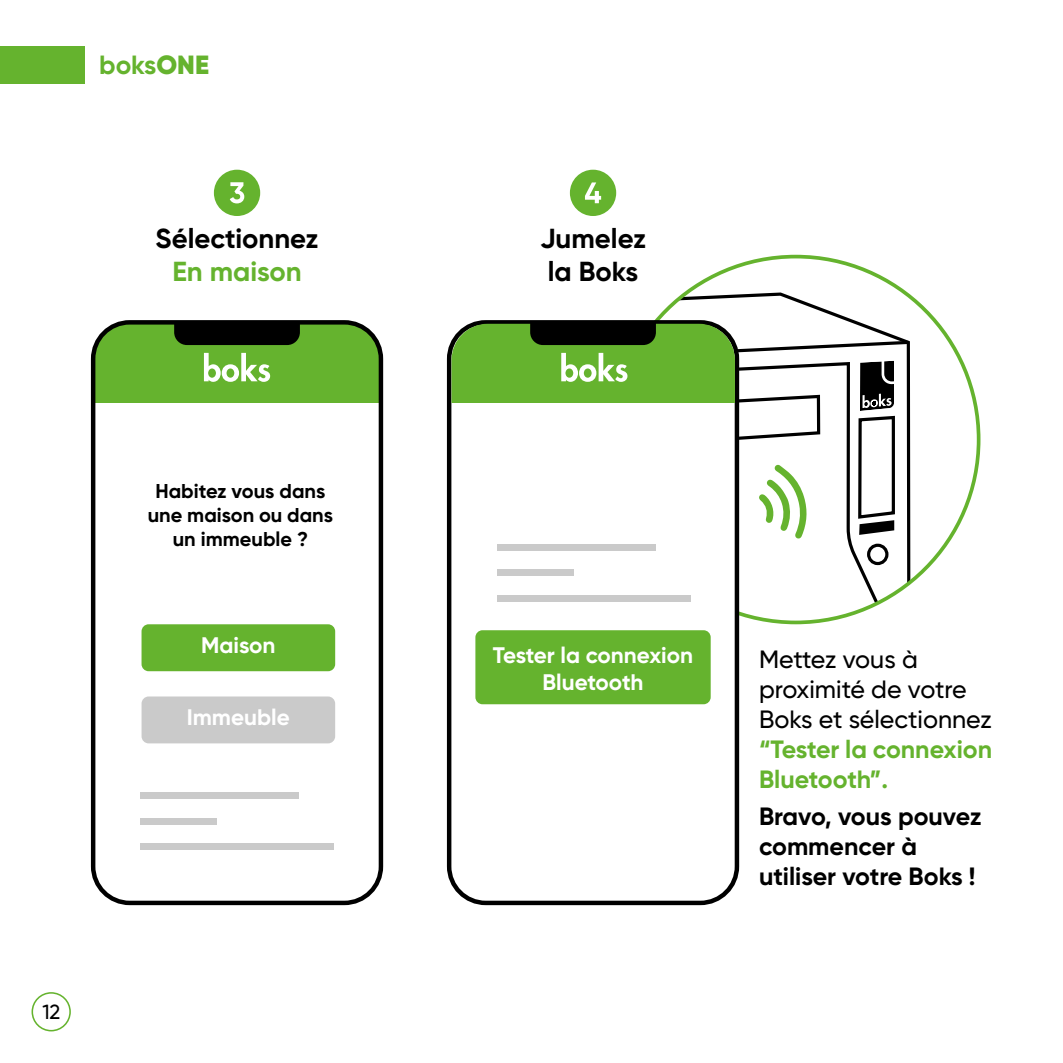
<style>
.page{position:relative;width:1063px;height:1063px;background:#fff}
.page>*{position:absolute;margin:0;border:0;box-sizing:border-box;transform-origin:0 0}
.t1{font:700 27.5px/33px "Gilroy";color:#000}
.t2{font:700 27.5px "Gilroy";color:#65b32e}
.t3{font:700 26.25px "Gilroy";color:#65b32e}
.t4{font:500 25px/30px "Gilroy";color:#000}
.t5{font:700 25px/30px "Gilroy";color:#000}
.t6{font:700 25px/30px "Gilroy";color:#65b32e}
.t7{font:700 22.5px/27px "Gilroy";color:#fff;text-align:center}
.t8{font:500 20.5px "Gilroy";color:#000}
.t9{font:700 20px/24px "Gilroy";color:#000;text-align:center}
.s1{font-weight:900}
</style>
<div class="page">
<div style="left:0;top:46px;width:85px;height:37px;background:#65b32e"></div>
<svg style="left:671px;top:291px;width:242px;height:306px"></svg>
<svg style="left:739px;top:539px;width:153px;height:83px"></svg>
<svg style="left:868px;top:545px;width:19px;height:19px"></svg>
<div style="left:867px;top:543px;width:22px;height:22px;border:3px solid #000;border-radius:50%"></div>
<div style="left:449px;top:322px;width:288px;height:581px;background:#fff;border-radius:37px"></div>
<div style="left:447px;top:320px;width:292px;height:585px;border:4px solid #000;border-radius:37px"></div>
<div style="left:452px;top:324px;width:283px;height:79px;background:#65b32e"></div>
<svg style="left:530px;top:303px;width:382px;height:236px"></svg>
<div style="left:475px;top:630px;width:236px;height:74px;background:#65b32e;border-radius:7px"></div>
<div style="left:498px;top:595px;width:193px;height:7px;background:#cacaca"></div>
<div style="left:498px;top:570px;width:76px;height:6px;background:#cacaca"></div>
<div style="left:498px;top:544px;width:158px;height:7px;background:#cacaca"></div>
<div style="left:570px;top:170px;width:46px;height:46px;background:#65b32e;border-radius:50%"></div>
<svg style="left:585px;top:182px;width:16px;height:21px"></svg>
<div style="left:92px;top:323px;width:290px;height:80px;background:#65b32e"></div>
<svg style="left:204px;top:353px;width:66px;height:29px"></svg>
<div style="left:91px;top:320px;width:292px;height:585px;border:4px solid #000;border-radius:37px"></div>
<div style="left:174px;top:322px;width:126px;height:23px;background:#000"></div>
<div style="left:140px;top:844px;width:194px;height:6px;background:#cacaca"></div>
<div style="left:140px;top:818px;width:77px;height:6px;background:#cacaca"></div>
<div style="left:140px;top:793px;width:159px;height:6px;background:#cacaca"></div>
<div style="left:142px;top:624px;width:193px;height:47px;background:#65b32e;border-radius:7px"></div>
<div style="left:142px;top:696px;width:193px;height:47px;background:#cacaca;border-radius:7px"></div>
<div style="left:214px;top:170px;width:46px;height:46px;background:#65b32e;border-radius:50%"></div>
<svg style="left:230px;top:182px;width:14px;height:21px"></svg>
<div style="left:32px;top:992px;width:39px;height:39px;border:2px solid #65b32e;border-radius:50%"></div>
<p class="t3" style="left:99px;top:49px;width:111px">boks<span class="s1">ONE</span></p>
<p class="t1" style="left:155px;top:222px;width:165px">Sélectionnez</p>
<p class="t2" style="left:172px;top:254px;width:131px">En maison</p>
<p class="t9" style="left:148px;top:479px;width:187px">Habitez vous dans une maison ou dans un immeuble ?</p>
<p class="t7" style="left:201px;top:632px;width:76px">Maison</p>
<p class="t7" style="left:187px;top:704px;width:105px">Immeuble</p>
<p class="t8" style="left:43px;top:999px;width:19px">12</p>
<p class="t1" style="left:540px;top:221px;width:108px">Jumelez la Boks</p>
<p class="t7" style="left:493px;top:641px;width:202px">Tester la connexion<br>Bluetooth</p>
<p class="t4" style="left:759px;top:644px;width:234px">Mettez vous à proximité de votre<br>Boks et sélectionnez</p>
<p class="t6" style="left:759px;top:734px;width:235px">“Tester la connexion<br>Bluetooth”.</p>
<p class="t5" style="left:759px;top:801px;width:224px">Bravo, vous pouvez commencer à utiliser votre Boks !</p>
</div>
